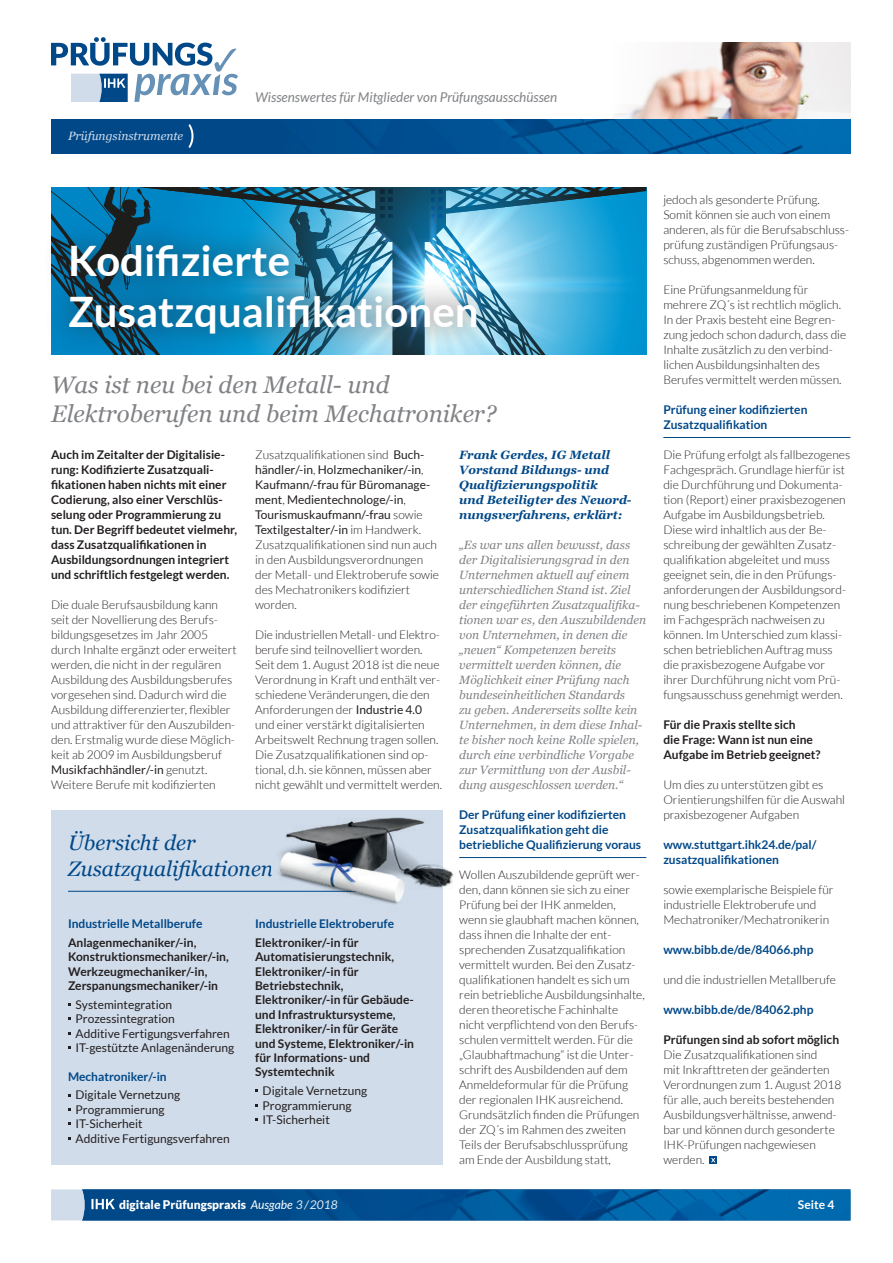
<style>
.page{position:relative;width:893px;height:1263px;background:#fff}
.page>*{position:absolute;margin:0;border:0;box-sizing:border-box;transform-origin:0 0}
.t1{font:700 42px/50.4px "Lato";color:#fff}
.t2{font:italic 24px/28.8px "Georgia";color:#808285}
.t3{font:italic 21px/25.2px "Georgia";color:#004888}
.t4{font:italic 13.5px "Lato";color:#808285}
.t5{font:300 12px/15px "Lato";color:#231f20}
.t6{font:700 12px/14.4px "Lato";color:#231f20}
.t7{font:italic 12px/15px "Georgia";color:#808285}
.t8{font:12px/15px "Lato";color:#231f20}
.t9{font:700 12px/15px "Lato";color:#004888}
.t10{font:italic 700 12px/15px "Georgia";color:#004888}
.t11{font:900 12px "Lato";color:#fff}
.t12{font:italic 12px "Georgia";color:#d1dcea}
.t13{font:700 12px "Lato";color:#fff}
.s1{font-weight:400}
.s2{font-weight:300}
.s3{font-weight:700}
.s4{font-weight:400;font-style:italic}
.s5{font-weight:400;font-style:italic;color:#e4eaf2}
</style>
<div class="page">
<svg style="left:51px;top:187px;width:595px;height:167px;background:#2e92bc"></svg>
<div style="left:51px;top:810px;width:391px;height:354px;background:#d1dcea"></div>
<img style="left:615px;top:43px;width:235px;height:76px">
<div style="left:51px;top:119px;width:799px;height:34px;background:#004888"></div>
<img style="left:188px;top:119px;width:662px;height:34px">
<svg style="left:51px;top:37px;width:187px;height:65px"></svg>
<svg style="left:189px;top:124px;width:4px;height:24px"></svg>
<svg style="left:51px;top:1189px;width:799px;height:31px;background:#0b5b9b"></svg>
<div style="left:43px;top:218px;width:461px;height:141px;background:#231f20;opacity:.75"></div>
<hr style="left:459px;top:857px;width:187px;height:1px;background:#004888">
<hr style="left:663px;top:437px;width:187px;height:1px;background:#004888">
<svg style="left:709px;top:1156px;width:8px;height:8px"></svg>
<svg style="left:711px;top:1158px;width:4px;height:4px"></svg>
<hr style="left:68px;top:891px;width:299px;height:1px;background:#004888">
<img style="left:272px;top:810px;width:182px;height:104px">
<p class="t12" style="left:68px;top:128px;width:117px">Prüfungsinstrumente</p>
<p class="t4" style="left:255px;top:90px;width:304px">Wissenswertes für Mitglieder von Prüfungsausschüssen</p>
<p class="t1" style="left:68px;top:235px;width:412px">Kodifizierte<br>Zusatzqualifikationen</p>
<p class="t2" style="left:51px;top:370px;width:447px">Was ist neu bei den Metall- und<br>Elektroberufen und beim Mechatroniker?</p>
<p class="t6" style="left:51px;top:447px;width:188px;line-height:15px">Auch im Zeitalter der Digitalisie&shy;rung: Kodifizierte Zusatzquali&shy;fikationen haben nichts mit einer Codierung, also einer Verschlüs&shy;selung oder Programmierung zu tun. Der Begriff bedeutet vielmehr, dass Zusatzqualifikationen in Ausbildungsordnungen integriert und schriftlich festgelegt werden.</p>
<p class="t5" style="left:51px;top:597px;width:187px">Die duale Berufsausbildung kann seit der Novellierung des Berufs&shy;bildungsgesetzes im Jahr 2005 durch Inhalte ergänzt oder erweitert werden, die nicht in der regulären Ausbildung des Ausbildungsberufes vorgesehen sind. Dadurch wird die Ausbildung differenzierter, flexibler und attraktiver für den Auszubilden&shy;den. Erstmalig wurde diese Möglich&shy;keit ab 2009 im Ausbildungsberuf <span class="s1">Musikfachhändler/-in</span> genutzt.<br>Weitere Berufe mit kodifizierten</p>
<p class="t8" style="left:255px;top:447px;width:177px"><span class="s2">Zusatzqualifikationen sind</span> Buch&shy;händler/-in<span class="s2">,</span> Holzmechaniker/-in<span class="s2">, </span>Kaufmann/-frau für Büromanage&shy;ment<span class="s2">,</span> Medientechnologe/-in<span class="s2">, </span>Tourismuskaufmann/-frau <span class="s2">sowie </span>Textilgestalter/-in <span class="s2">im Handwerk.</span></p>
<p class="t5" style="left:255px;top:537px;width:185px">Zusatzqualifikationen sind nun auch in den Ausbildungsverordnungen der Metall- und Elektroberufe sowie des Mechatronikers kodifiziert worden.</p>
<p class="t5" style="left:255px;top:627px;width:188px">Die industriellen Metall- und Elektro&shy;berufe sind teilnovelliert worden.<br>Seit dem 1. August 2018 ist die neue Verordnung in Kraft und enthält ver&shy;schiedene Veränderungen, die den Anforderungen der <span class="s1">Industrie 4.0 </span>und einer verstärkt digitalisierten Arbeitswelt Rechnung tragen sollen.<br>Die Zusatzqualifikationen sind op&shy;tional, d.h. sie können, müssen aber nicht gewählt und vermittelt werden.</p>
<p class="t3" style="left:68px;top:830px;width:207px">Übersicht der<br>Zusatzqualifikationen</p>
<p class="t9" style="left:68px;top:916px;width:136px">Industrielle Metallberufe</p>
<p class="t6" style="left:68px;top:935px;width:162px">Anlagenmechaniker/-in,<br>Konstruktionsmechaniker/-in,<br>Werkzeugmechaniker/-in,<br>Zerspanungsmechaniker/-in</p>
<p class="t8" style="left:76px;top:997px;width:98px">Systemintegration</p>
<p class="t8" style="left:76px;top:1011px;width:101px">Prozessintegration</p>
<p class="t8" style="left:76px;top:1025px;width:156px">Additive Fertigungsverfahren</p>
<p class="t8" style="left:76px;top:1040px;width:160px">IT-gestützte Anlagenänderung</p>
<p class="t9" style="left:68px;top:1069px;width:100px">Mechatroniker/-in</p>
<p class="t8" style="left:76px;top:1087px;width:106px">Digitale Vernetzung</p>
<p class="t8" style="left:76px;top:1102px;width:91px">Programmierung</p>
<p class="t8" style="left:76px;top:1116px;width:69px">IT-Sicherheit</p>
<p class="t8" style="left:76px;top:1131px;width:156px">Additive Fertigungsverfahren</p>
<p class="t9" style="left:255px;top:916px;width:140px">Industrielle Elektroberufe</p>
<p class="t6" style="left:255px;top:935px;width:160px">Elektroniker/-in für<br>Automatisierungstechnik,<br>Elektroniker/-in für<br>Betriebstechnik,<br>Elektroniker/-in für Gebäude&shy;und Infrastruktursysteme,<br>Elektroniker/-in für Geräte und Systeme, Elektroniker/-in für Informations- und<br>Systemtechnik</p>
<p class="t8" style="left:263px;top:1083px;width:106px">Digitale Vernetzung</p>
<p class="t8" style="left:263px;top:1097px;width:91px">Programmierung</p>
<p class="t8" style="left:263px;top:1112px;width:69px">IT-Sicherheit</p>
<p class="t10" style="left:459px;top:447px;width:174px">Frank Gerdes, IG Metall<br>Vorstand Bildungs- und<br>Qualifizierungspolitik<br>und Beteiligter des Neuord&shy;nungsverfahrens, erklärt:</p>
<p class="t7" style="left:459px;top:537px;width:188px">„Es war uns allen bewusst, dass der Digitalisierungsgrad in den<br>Unternehmen aktuell auf einem unterschiedlichen Stand ist. Ziel der eingeführten Zusatzqualifika&shy;tionen war es, den Auszubildenden von Unternehmen, in denen die „neuen“ Kompetenzen bereits vermittelt werden können, die<br>Möglichkeit einer Prüfung nach bundeseinheitlichen Standards<br>zu geben. Andererseits sollte kein<br>Unternehmen, in dem diese Inhal&shy;te bisher noch keine Rolle spielen, durch eine verbindliche Vorgabe zur Vermittlung von der Ausbil&shy;dung ausgeschlossen werden.“</p>
<p class="t9" style="left:459px;top:807px;width:183px">Der Prüfung einer kodifizierten<br>Zusatzqualifikation geht die betriebliche Qualifizierung voraus</p>
<p class="t5" style="left:459px;top:867px;width:187px">Wollen Auszubildende geprüft wer&shy;den, dann können sie sich zu einer Prüfung bei der IHK anmelden, wenn sie glaubhaft machen können, dass ihnen die Inhalte der ent&shy;sprechenden Zusatzqualifikation vermittelt wurden. Bei den Zusatz&shy;qualifikationen handelt es sich um rein betriebliche Ausbildungsinhalte, deren theoretische Fachinhalte nicht verpflichtend von den Berufs&shy;schulen vermittelt werden. Für die „Glaubhaftmachung“ ist die Unter&shy;schrift des Ausbildenden auf dem Anmeldeformular für die Prüfung der regionalen IHK ausreichend.<br>Grundsätzlich finden die Prüfungen der ZQ´s im Rahmen des zweiten Teils der Berufsabschlussprüfung am Ende der Ausbildung statt,</p>
<p class="t5" style="left:663px;top:192px;width:187px">jedoch als gesonderte Prüfung.<br>Somit können sie auch von einem anderen, als für die Berufsabschluss&shy;prüfung zuständigen Prüfungsaus&shy;schuss, abgenommen werden.</p>
<p class="t5" style="left:663px;top:282px;width:184px">Eine Prüfungsanmeldung für mehrere ZQ´s ist rechtlich möglich.<br>In der Praxis besteht eine Begren&shy;zung jedoch schon dadurch, dass die Inhalte zusätzlich zu den verbind&shy;lichen Ausbildungsinhalten des Berufes vermittelt werden müssen.</p>
<p class="t9" style="left:663px;top:402px;width:146px">Prüfung einer kodifizierten<br>Zusatzqualifikation</p>
<p class="t5" style="left:663px;top:447px;width:188px">Die Prüfung erfolgt als fallbezogenes Fachgespräch. Grundlage hierfür ist die Durchführung und Dokumenta&shy;tion (Report) einer praxisbezogenen Aufgabe im Ausbildungsbetrieb.<br>Diese wird inhaltlich aus der Be&shy;schreibung der gewählten Zusatz&shy;qualifikation abgeleitet und muss geeignet sein, die in den Prüfungs&shy;anforderungen der Ausbildungsord&shy;nung beschriebenen Kompetenzen im Fachgespräch nachweisen zu können. Im Unterschied zum klassi&shy;schen betrieblichen Auftrag muss die praxisbezogene Aufgabe vor ihrer Durchführung nicht vom Prü&shy;fungsausschuss genehmigt werden.</p>
<p class="t6" style="left:663px;top:717px;width:159px;line-height:15px">Für die Praxis stellte sich<br>die Frage: Wann ist nun eine<br>Aufgabe im Betrieb geeignet?</p>
<p class="t5" style="left:663px;top:777px;width:183px">Um dies zu unterstützen gibt es<br>Orientierungshilfen für die Auswahl praxisbezogener Aufgaben</p>
<p class="t9" style="left:663px;top:837px;width:155px">www.stuttgart.ihk24.de/pal/ zusatzqualifikationen</p>
<p class="t5" style="left:663px;top:882px;width:172px">sowie exemplarische Beispiele für industrielle Elektroberufe und<br>Mechatroniker/Mechatronikerin</p>
<p class="t9" style="left:663px;top:942px;width:152px">www.bibb.de/de/84066.php</p>
<p class="t5" style="left:663px;top:972px;width:174px">und die industriellen Metallberufe</p>
<p class="t9" style="left:663px;top:1002px;width:152px">www.bibb.de/de/84062.php</p>
<p class="t5" style="left:663px;top:1032px;width:180px"><span class="s3">Prüfungen sind ab sofort möglich<br></span>Die Zusatzqualifikationen sind<br>mit Inkrafttreten der geänderten<br>Verordnungen zum 1. August 2018 für alle, auch bereits bestehenden<br>Ausbildungsverhältnisse, anwend&shy;bar und können durch gesonderte<br>IHK-Prüfungen nachgewiesen werden.</p>
<p class="t11" style="left:119px;top:1198px;width:220px">digitale Prüfungspraxis <span class="s4">Ausgabe</span> <span class="s5">3/2018</span></p>
<p class="t13" style="left:798px;top:1198px;width:38px">Seite 4</p>
</div>
